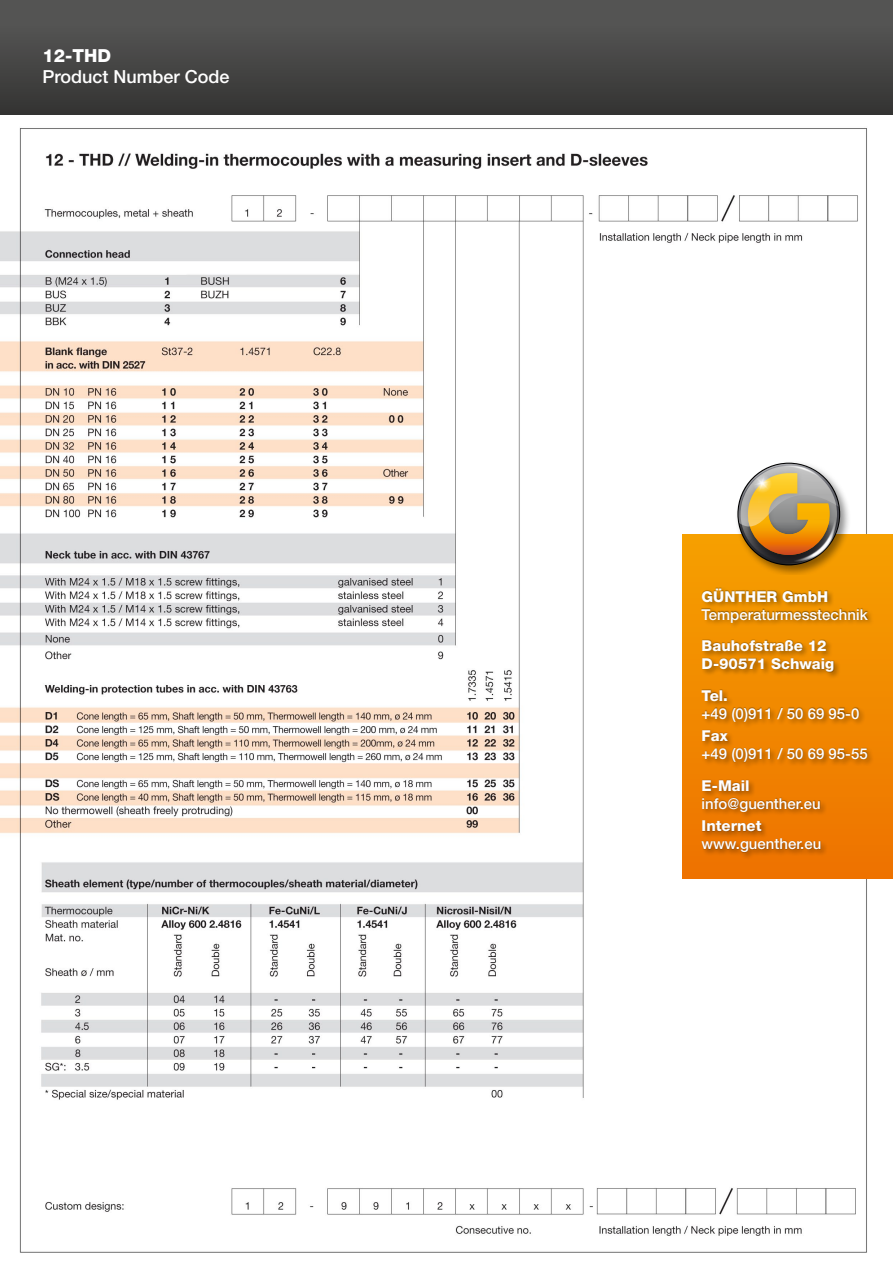
<style>
.page{position:relative;width:893px;height:1263px;background:#fff}
.page>*{position:absolute;margin:0;border:0;box-sizing:border-box;transform-origin:0 0}
.t1{font:500 18px "Helvetica Neue LT Std";color:#fff}
.t2{font:800 18px "Helvetica Neue LT Std";color:#fff}
.t3{font:500 15px "Helvetica Neue LT Std";color:#fff}
.t4{font:800 15px/18px "Helvetica Neue LT Std";color:#fff}
</style>
<div class="page">
<img style="left:0;top:128px;width:867px;height:1125px">
<div style="left:0;top:0;width:893px;height:115px;background:linear-gradient(to bottom,#5a5a59,#353434)"></div>
<div style="left:683px;top:534px;width:210px;height:345px;background:linear-gradient(to bottom,#f6a000,#ee7200)"></div>
<div style="left:700px;top:587px;width:174px;height:272px;background:#000;opacity:.35"></div>
<div style="left:701px;top:588px;width:167px;height:265px;background:#000;opacity:.35"></div>
<div style="left:734px;top:458px;width:117px;height:117px;background:#000;opacity:.43"></div>
<img style="left:736px;top:461px;width:37px;height:106px">
<img style="left:773px;top:503px;width:69px;height:64px">
<img style="left:758px;top:461px;width:84px;height:42px">
<img style="left:767px;top:461px;width:68px;height:3px">
<svg style="left:738px;top:464px;width:101px;height:91px;background:#bd985b"></svg>
<img style="left:743px;top:464px;width:38px;height:38px">
<p class="t2" style="left:43px;top:44px;width:70px">12-THD</p>
<p class="t1" style="left:43px;top:66px;width:189px">Product Number Code</p>
<p class="t4" style="left:702px;top:587px;width:128px">GÜNTHER GmbH</p>
<p class="t3" style="left:702px;top:605px;width:168px">Temperaturmesstechnik</p>
<p class="t4" style="left:702px;top:637px;width:134px">Bauhofstraße 12<br>D-90571 Schwaig</p>
<p class="t4" style="left:702px;top:686px;width:28px">Tel.</p>
<p class="t3" style="left:702px;top:704px;width:159px">+49 (0)911 / 50 69 95-0</p>
<p class="t4" style="left:702px;top:727px;width:28px">Fax</p>
<p class="t3" style="left:702px;top:745px;width:168px">+49 (0)911 / 50 69 95-55</p>
<p class="t4" style="left:702px;top:776px;width:50px">E-Mail</p>
<p class="t3" style="left:702px;top:794px;width:121px">info@guenther.eu</p>
<p class="t4" style="left:702px;top:817px;width:62px">Internet</p>
<p class="t3" style="left:702px;top:835px;width:121px">www.guenther.eu</p>
</div>
